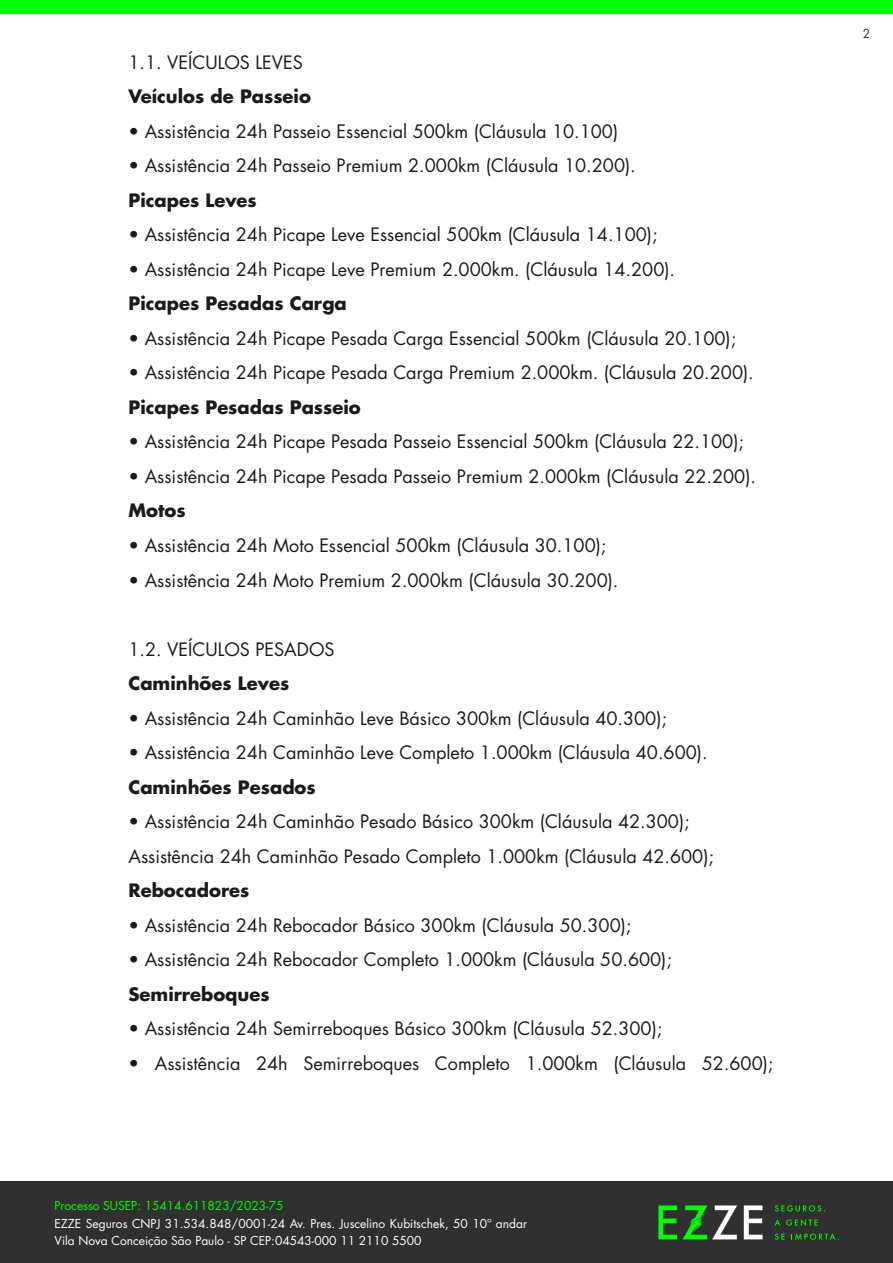
<style>
.page{position:relative;width:893px;height:1263px;background:#fff}
.page>*{position:absolute;margin:0;border:0;box-sizing:border-box;transform-origin:0 0}
.t1{font:18px/34.5px "Futura Std";color:#1a1a1a}
.t2{font:700 18px "Futura Std";color:#1a1a1a}
.t3{font:12px/16.5px "Futura Std";color:#fff}
.t4{font:12px "Futura Std";color:#0f0}
.t5{font:12px "Futura Std";color:#303030}
</style>
<div class="page">
<div style="left:0;top:0;width:893px;height:13px;background:#0f0"></div>
<div style="left:0;top:1182px;width:893px;height:81px;background:#303030"></div>
<svg style="left:658px;top:1205px;width:105px;height:35px"></svg>
<svg style="left:775px;top:1205px;width:50px;height:6px"></svg>
<svg style="left:774px;top:1219px;width:6px;height:6px"></svg>
<svg style="left:786px;top:1219px;width:32px;height:7px"></svg>
<svg style="left:775px;top:1233px;width:10px;height:7px"></svg>
<svg style="left:791px;top:1233px;width:48px;height:7px"></svg>
<p class="t1" style="left:128px;top:45px;width:176px">1.1. VEÍCULOS LEVES</p>
<p class="t2" style="left:128px;top:85px;width:184px">Veículos de Passeio</p>
<p class="t1" style="left:128px;top:114px;width:491px">• Assistência 24h Passeio Essencial 500km (Cláusula 10.100)</p>
<p class="t1" style="left:128px;top:149px;width:509px">• Assistência 24h Passeio Premium 2.000km (Cláusula 10.200).</p>
<p class="t2" style="left:128px;top:188px;width:130px">Picapes Leves</p>
<p class="t1" style="left:128px;top:218px;width:531px">• Assistência 24h Picape Leve Essencial 500km (Cláusula 14.100);</p>
<p class="t1" style="left:128px;top:252px;width:548px">• Assistência 24h Picape Leve Premium 2.000km. (Cláusula 14.200).</p>
<p class="t2" style="left:128px;top:292px;width:220px">Picapes Pesadas Carga</p>
<p class="t1" style="left:128px;top:321px;width:609px">• Assistência 24h Picape Pesada Carga Essencial 500km (Cláusula 20.100);</p>
<p class="t1" style="left:128px;top:356px;width:627px">• Assistência 24h Picape Pesada Carga Premium 2.000km. (Cláusula 20.200).</p>
<p class="t2" style="left:128px;top:395px;width:234px">Picapes Pesadas Passeio</p>
<p class="t1" style="left:128px;top:425px;width:617px">• Assistência 24h Picape Pesada Passeio Essencial 500km (Cláusula 22.100);</p>
<p class="t1" style="left:128px;top:459px;width:629px">• Assistência 24h Picape Pesada Passeio Premium 2.000km (Cláusula 22.200).</p>
<p class="t2" style="left:128px;top:499px;width:59px">Motos</p>
<p class="t1" style="left:128px;top:528px;width:479px">• Assistência 24h Moto Essencial 500km (Cláusula 30.100);</p>
<p class="t1" style="left:128px;top:563px;width:492px">• Assistência 24h Moto Premium 2.000km (Cláusula 30.200).</p>
<p class="t1" style="left:128px;top:632px;width:208px">1.2. VEÍCULOS PESADOS</p>
<p class="t2" style="left:128px;top:671px;width:162px">Caminhões Leves</p>
<p class="t1" style="left:128px;top:701px;width:540px">• Assistência 24h Caminhão Leve Básico 300km (Cláusula 40.300);</p>
<p class="t1" style="left:128px;top:735px;width:581px">• Assistência 24h Caminhão Leve Completo 1.000km (Cláusula 40.600).</p>
<p class="t2" style="left:128px;top:775px;width:189px">Caminhões Pesados</p>
<p class="t1" style="left:128px;top:804px;width:587px">• Assistência 24h Caminhão Pesado Básico 300km (Cláusula 42.300);<br>Assistência 24h Caminhão Pesado Completo 1.000km (Cláusula 42.600);</p>
<p class="t2" style="left:128px;top:878px;width:122px">Rebocadores</p>
<p class="t1" style="left:128px;top:908px;width:504px">• Assistência 24h Rebocador Básico 300km (Cláusula 50.300);</p>
<p class="t1" style="left:128px;top:942px;width:545px">• Assistência 24h Rebocador Completo 1.000km (Cláusula 50.600);</p>
<p class="t2" style="left:128px;top:982px;width:143px">Semirreboques</p>
<p class="t1" style="left:128px;top:1011px;width:535px">• Assistência 24h Semirreboques Básico 300km (Cláusula 52.300);</p>
<p class="t1" style="left:128px;top:1046px;width:646px">• Assistência 24h Semirreboques Completo 1.000km (Cláusula 52.600);</p>
<p class="t4" style="left:55px;top:1198px;width:230px">Processo SUSEP: 15414.611823/2023-75</p>
<p class="t3" style="left:55px;top:1216px;width:474px">EZZE Seguros CNPJ 31.534.848/0001-24 Av. Pres. Juscelino Kubitschek, 50 10º andar<br>Vila Nova Conceição São Paulo - SP CEP:04543-000 11 2110 5500</p>
<p class="t5" style="left:863px;top:25px;width:9px">2</p>
</div>
